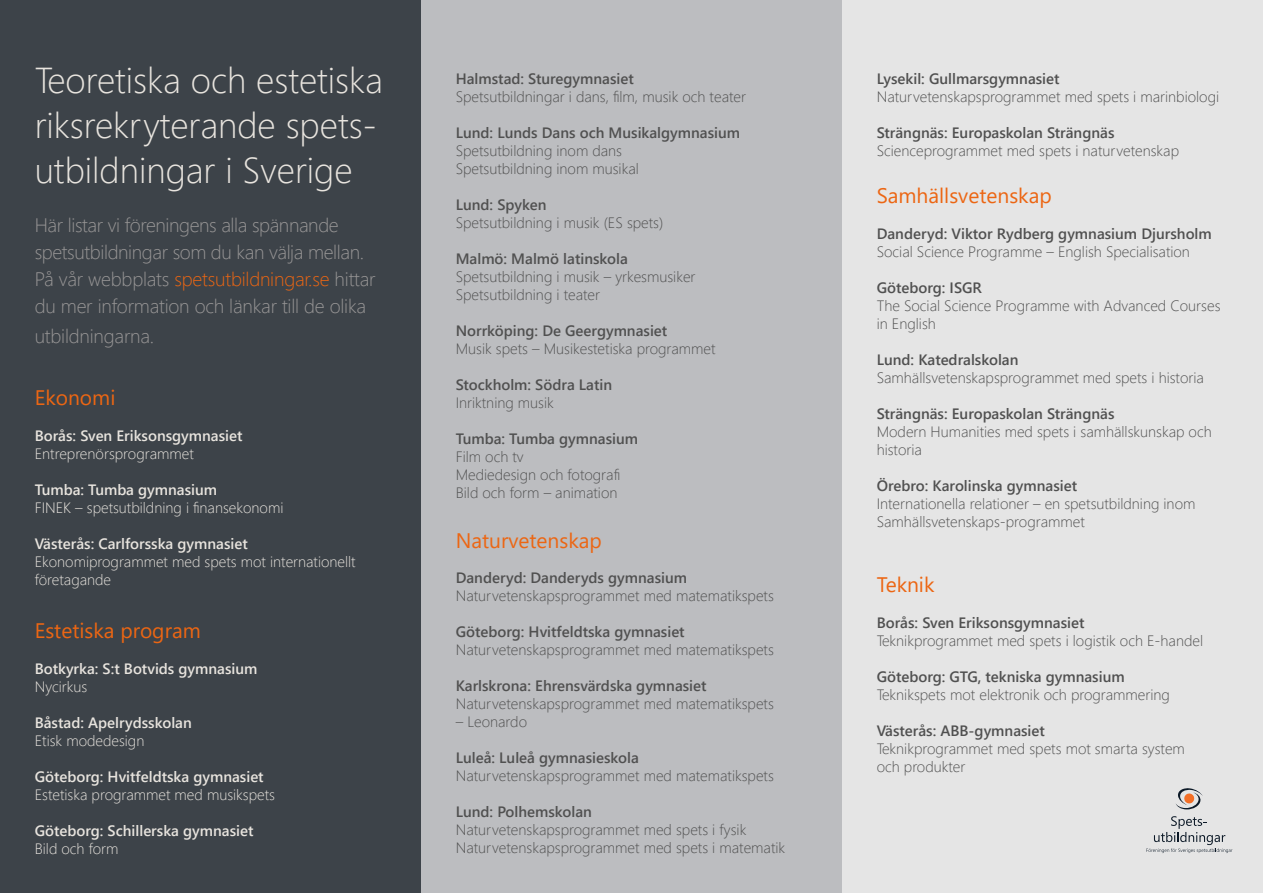
<style>
.page{position:relative;width:1263px;height:893px;background:#fff}
.page>*{position:absolute;margin:0;border:0;box-sizing:border-box;transform-origin:0 0}
.t1{font:300 36px/45px "Segoe UI";color:#e8e4de}
.t2{font:21px "Segoe UI";color:#ec6613}
.t3{font:300 19.5px/27px "Segoe UI";letter-spacing:-.01em;color:#989696}
.t4{font:300 15px/18px "Segoe UI";color:#505050}
.t5{font:600 15px "Segoe UI";color:#505050}
.t6{font:600 15px "Segoe UI";color:#e8e4de}
.t7{font:300 15px/18px "Segoe UI";color:#e8e4de}
.s1{color:#ec6613}
.s2{font-weight:600}
</style>
<div class="page">
<div style="left:0;top:0;width:421px;height:893px;background:#3d4349"></div>
<div style="left:421px;top:0;width:420px;height:893px;background:#bcbdc0"></div>
<div style="left:842px;top:0;width:421px;height:893px;background:#e5e5e5"></div>
<svg style="left:1175px;top:788px;width:28px;height:22px"></svg>
<svg style="left:1146px;top:816px;width:86px;height:37px"></svg>
<p class="t1" style="left:35px;top:54px;width:350px">Teoretiska och estetiska riksrekryterande spets&shy;utbildningar i Sverige</p>
<p class="t3" style="left:35px;top:210px;width:342px">Här listar vi föreningens alla spännande spetsutbildningar som du kan välja mellan.<br>På vår webbplats <span class="s1">spetsutbildningar.se</span> hittar du mer information och länkar till de olika</p>
<p class="t3" style="left:35px;top:321px;width:121px">utbildningarna.</p>
<p class="t2" style="left:35px;top:377px;width:82px">Ekonomi</p>
<p class="t6" style="left:35px;top:421px;width:209px">Borås: Sven Eriksonsgymnasiet</p>
<p class="t7" style="left:35px;top:443px;width:161px">Entreprenörsprogrammet</p>
<p class="t6" style="left:35px;top:475px;width:184px">Tumba: Tumba gymnasium</p>
<p class="t7" style="left:35px;top:497px;width:250px">FINEK – spetsutbildning i finansekonomi</p>
<p class="t6" style="left:35px;top:529px;width:215px">Västerås: Carlforsska gymnasiet</p>
<p class="t7" style="left:35px;top:551px;width:322px">Ekonomiprogrammet med spets mot internationellt företagande</p>
<p class="t2" style="left:35px;top:611px;width:168px">Estetiska program</p>
<p class="t6" style="left:35px;top:655px;width:224px">Botkyrka: S:t Botvids gymnasium</p>
<p class="t7" style="left:35px;top:676px;width:54px">Nycirkus</p>
<p class="t6" style="left:35px;top:709px;width:159px">Båstad: Apelrydsskolan</p>
<p class="t7" style="left:35px;top:730px;width:111px">Etisk modedesign</p>
<p class="t6" style="left:35px;top:763px;width:230px">Göteborg: Hvitfeldtska gymnasiet</p>
<p class="t7" style="left:35px;top:784px;width:242px">Estetiska programmet med musikspets</p>
<p class="t6" style="left:35px;top:817px;width:220px">Göteborg: Schillerska gymnasiet</p>
<p class="t7" style="left:35px;top:838px;width:85px">Bild och form</p>
<p class="t5" style="left:456px;top:64px;width:180px">Halmstad: Sturegymnasiet</p>
<p class="t4" style="left:456px;top:86px;width:292px">Spetsutbildningar i dans, film, musik och teater</p>
<p class="t5" style="left:456px;top:118px;width:286px">Lund: Lunds Dans och Musikalgymnasium</p>
<p class="t4" style="left:456px;top:140px;width:168px">Spetsutbildning inom dans</p>
<p class="t4" style="left:456px;top:158px;width:185px">Spetsutbildning inom musikal</p>
<p class="t5" style="left:456px;top:190px;width:92px">Lund: Spyken</p>
<p class="t4" style="left:456px;top:212px;width:209px">Spetsutbildning i musik (ES spets)</p>
<p class="t4" style="left:456px;top:248px;width:241px"><span class="s2">Malmö: Malmö latinskola<br></span>Spetsutbildning i musik – yrkesmusiker<br>Spetsutbildning i teater</p>
<p class="t5" style="left:456px;top:316px;width:213px">Norrköping: De Geergymnasiet</p>
<p class="t4" style="left:456px;top:338px;width:261px">Musik spets – Musikestetiska programmet</p>
<p class="t5" style="left:456px;top:370px;width:158px">Stockholm: Södra Latin</p>
<p class="t4" style="left:456px;top:392px;width:100px">Inriktning musik</p>
<p class="t5" style="left:456px;top:424px;width:184px">Tumba: Tumba gymnasium</p>
<p class="t4" style="left:456px;top:446px;width:166px">Film och tv<br>Mediedesign och fotografi</p>
<p class="t4" style="left:456px;top:482px;width:163px">Bild och form – animation</p>
<p class="t2" style="left:456px;top:521px;width:148px">Naturvetenskap</p>
<p class="t5" style="left:456px;top:563px;width:233px">Danderyd: Danderyds gymnasium</p>
<p class="t4" style="left:456px;top:585px;width:320px">Naturvetenskapsprogrammet med matematikspets</p>
<p class="t5" style="left:456px;top:617px;width:230px">Göteborg: Hvitfeldtska gymnasiet</p>
<p class="t4" style="left:456px;top:639px;width:320px">Naturvetenskapsprogrammet med matematikspets</p>
<p class="t5" style="left:456px;top:671px;width:252px">Karlskrona: Ehrensvärdska gymnasiet</p>
<p class="t4" style="left:456px;top:693px;width:320px">Naturvetenskapsprogrammet med matematikspets</p>
<p class="t4" style="left:456px;top:711px;width:73px">– Leonardo</p>
<p class="t5" style="left:456px;top:743px;width:185px">Luleå: Luleå gymnasieskola</p>
<p class="t4" style="left:456px;top:765px;width:320px">Naturvetenskapsprogrammet med matematikspets</p>
<p class="t5" style="left:456px;top:797px;width:138px">Lund: Polhemskolan</p>
<p class="t4" style="left:456px;top:819px;width:292px">Naturvetenskapsprogrammet med spets i fysik</p>
<p class="t4" style="left:456px;top:837px;width:331px">Naturvetenskapsprogrammet med spets i matematik</p>
<p class="t5" style="left:877px;top:64px;width:184px">Lysekil: Gullmarsgymnasiet</p>
<p class="t4" style="left:877px;top:86px;width:344px">Naturvetenskapsprogrammet med spets i marinbiologi</p>
<p class="t5" style="left:877px;top:118px;width:239px">Strängnäs: Europaskolan Strängnäs</p>
<p class="t4" style="left:877px;top:140px;width:304px">Scienceprogrammet med spets i naturvetenskap</p>
<p class="t2" style="left:877px;top:175px;width:176px">Samhällsvetenskap</p>
<p class="t5" style="left:877px;top:219px;width:337px">Danderyd: Viktor Rydberg gymnasium Djursholm</p>
<p class="t4" style="left:877px;top:241px;width:315px">Social Science Programme – English Specialisation</p>
<p class="t4" style="left:877px;top:277px;width:345px"><span class="s2">Göteborg: ISGR<br></span>The Social Science Programme with Advanced Courses in English</p>
<p class="t5" style="left:877px;top:345px;width:143px">Lund: Katedralskolan</p>
<p class="t4" style="left:877px;top:367px;width:329px">Samhällsvetenskapsprogrammet med spets i historia</p>
<p class="t5" style="left:877px;top:399px;width:239px">Strängnäs: Europaskolan Strängnäs</p>
<p class="t4" style="left:877px;top:421px;width:336px">Modern Humanities med spets i samhällskunskap och historia</p>
<p class="t5" style="left:877px;top:471px;width:202px">Örebro: Karolinska gymnasiet</p>
<p class="t4" style="left:877px;top:493px;width:320px">Internationella relationer – en spetsutbildning inom<br>Samhällsvetenskaps-programmet</p>
<p class="t2" style="left:877px;top:564px;width:59px">Teknik</p>
<p class="t5" style="left:877px;top:608px;width:209px">Borås: Sven Eriksonsgymnasiet</p>
<p class="t4" style="left:877px;top:630px;width:328px">Teknikprogrammet med spets i logistik och E-handel</p>
<p class="t4" style="left:877px;top:666px;width:295px"><span class="s2">Göteborg: GTG, tekniska gymnasium<br></span>Teknikspets mot elektronik och programmering</p>
<p class="t5" style="left:877px;top:716px;width:170px">Västerås: ABB-gymnasiet</p>
<p class="t4" style="left:877px;top:738px;width:310px">Teknikprogrammet med spets mot smarta system och produkter</p>
</div>
